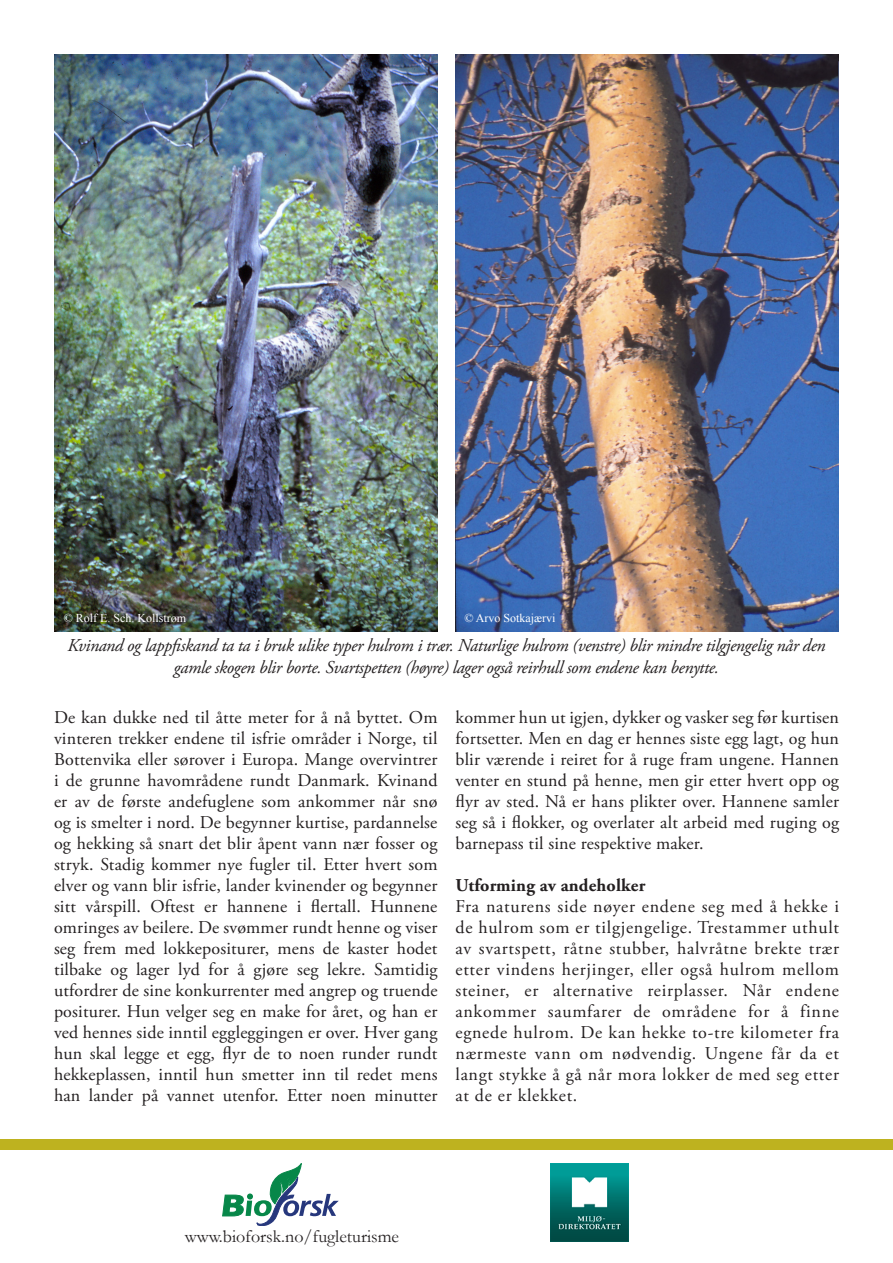
<style>
.page{position:relative;width:893px;height:1263px;background:#fff}
.page>*{position:absolute;margin:0;border:0;box-sizing:border-box;transform-origin:0 0}
.t1{font:18px/21px "Adobe Garamond Pro";letter-spacing:.01em;color:#231f20;text-align:justify}
.t2{font:italic 18px/21.6px "Adobe Garamond Pro";letter-spacing:-.02em;color:#231f20;text-align:center}
.t3{font:18px "Garamond";color:#231f20}
.t4{font:700 18px "Adobe Garamond Pro";letter-spacing:.01em;color:#231f20}
.t5{font:12px "Times New Roman";color:#fff}
</style>
<div class="page">
<div style="left:0;top:1140px;width:893px;height:10px;background:#beb21f"></div>
<svg style="left:223px;top:1163px;width:116px;height:63px"></svg>
<img style="left:550px;top:1163px;width:78px;height:78px">
<img style="left:54px;top:54px;width:384px;height:577px">
<img style="left:455px;top:54px;width:384px;height:577px">
<p class="t5" style="left:64px;top:610px;width:124px">© Rolf E. Sch. Kollstrøm</p>
<p class="t5" style="left:464px;top:610px;width:93px">© Arvo Sotkajærvi</p>
<p class="t2" style="left:67px;top:635px;width:760px">Kvinand og lappfiskand ta ta i bruk ulike typer hulrom i trær. Naturlige hulrom (venstre) blir mindre tilgjengelig når den gamle skogen blir borte. Svartspetten (høyre) lager også reirhull som endene kan benytte.</p>
<p class="t1" style="left:54px;top:708px;width:385px">De kan dukke ned til åtte meter for å nå byttet. Om vinteren trekker endene til isfrie områder i Norge, til Bottenvika eller sørover i Europa. Mange overvintrer i de grunne havområdene rundt Danmark. Kvinand er av de første andefuglene som ankommer når snø og is smelter i nord. De begynner kurtise, pardannelse og hekking så snart det blir åpent vann nær fosser og stryk. Stadig kommer nye fugler til. Etter hvert som elver og vann blir isfrie, lander kvinender og begynner sitt vårspill. Oftest er hannene i flertall. Hunnene omringes av beilere. De svømmer rundt henne og viser seg frem med lokkepositurer, mens de kaster hodet tilbake og lager lyd for å gjøre seg lekre. Samtidig utfordrer de sine konkurrenter med angrep og truende positurer. Hun velger seg en make for året, og han er ved hennes side inntil eggleggingen er over. Hver gang hun skal legge et egg, flyr de to noen runder rundt hekkeplassen, inntil hun smetter inn til redet mens han lander på vannet utenfor. Etter noen minutter</p>
<p class="t1" style="left:455px;top:708px;width:385px">kommer hun ut igjen, dykker og vasker seg før kurtisen fortsetter. Men en dag er hennes siste egg lagt, og hun blir værende i reiret for å ruge fram ungene. Hannen venter en stund på henne, men gir etter hvert opp og flyr av sted. Nå er hans plikter over. Hannene samler seg så i flokker, og overlater alt arbeid med ruging og barnepass til sine respektive maker.</p>
<p class="t4" style="left:455px;top:875px;width:191px">Utforming av andeholker</p>
<p class="t1" style="left:455px;top:897px;width:385px">Fra naturens side nøyer endene seg med å hekke i de hulrom som er tilgjengelige. Trestammer uthult av svartspett, råtne stubber, halvråtne brekte trær etter vindens herjinger, eller også hulrom mellom steiner, er alternative reirplasser. Når endene ankommer saumfarer de områdene for å finne egnede hulrom. De kan hekke to-tre kilometer fra nærmeste vann om nødvendig. Ungene får da et langt stykke å gå når mora lokker de med seg etter at de er klekket.</p>
<p class="t3" style="left:185px;top:1224px;width:216px">www.bioforsk.no/fugleturisme</p>
</div>
